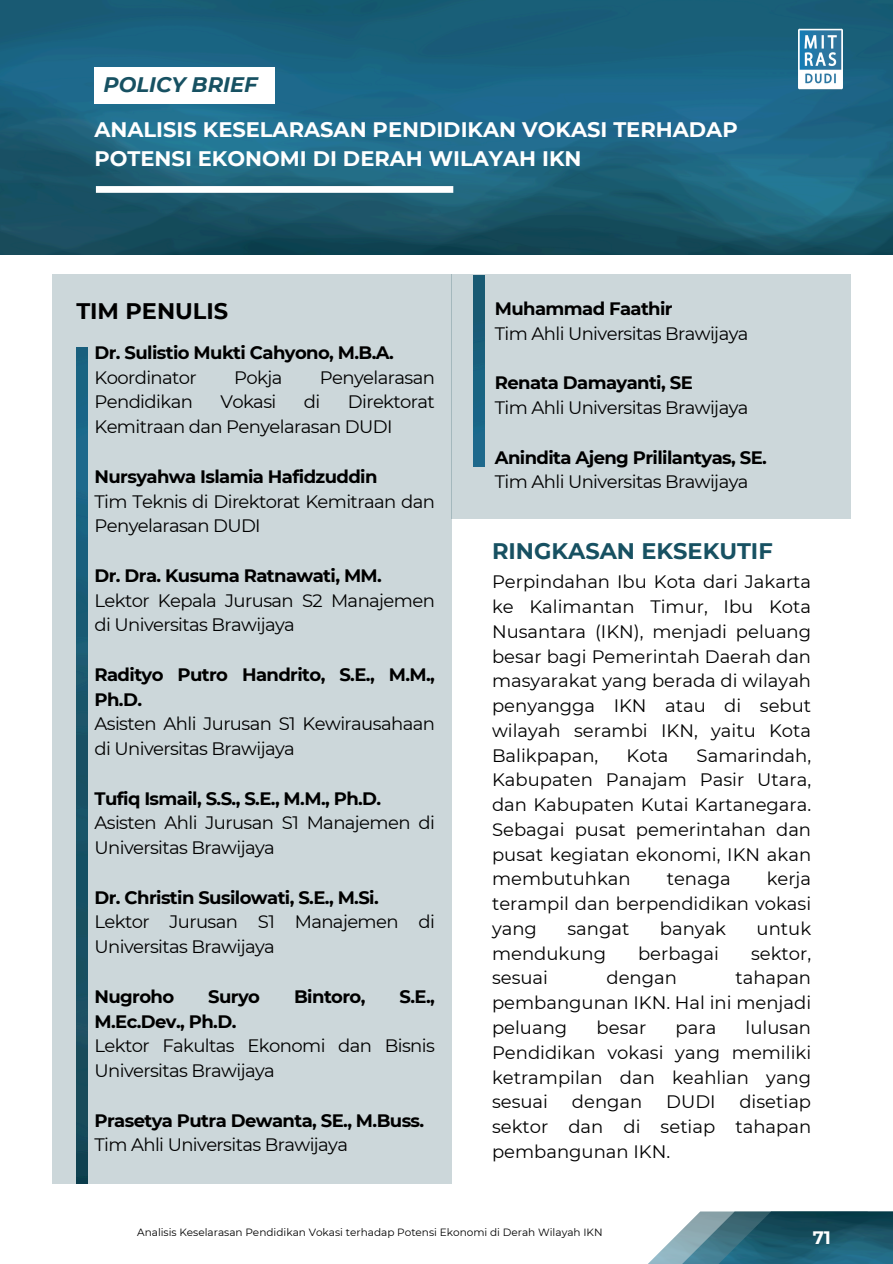
<style>
.page{position:relative;width:893px;height:1264px;background:#fff}
.page>*{position:absolute;margin:0;border:0;box-sizing:border-box;transform-origin:0 0}
.t1{font:700 22.5px "Montserrat";color:#175162}
.t2{font:700 22.5px "Montserrat";color:#000}
.t3{font:700 21px/29.2px "Montserrat";color:#fff}
.t4{font:italic 700 21px "Montserrat";color:#175162}
.t5{font:18px/24.8px "Montserrat";letter-spacing:-.035em;color:#000}
.t6{font:700 18px/24.8px "Montserrat";letter-spacing:-.035em;color:#000}
.t7{font:18px "Montserrat";color:#000}
.t8{font:700 18px "Montserrat";color:#fff}
.t9{font:10.5px "Montserrat";color:#000}
.s1{font-weight:400}
.s2{font-weight:700}
</style>
<div class="page">
<img style="left:649px;top:1248px;width:15px;height:15px">
<img style="left:664px;top:1211px;width:37px;height:52px">
<img style="left:701px;top:1211px;width:191px;height:52px">
<img style="left:0;top:0;width:892px;height:254px">
<div style="left:96px;top:186px;width:357px;height:7px;background:#fff"></div>
<div style="left:94px;top:67px;width:180px;height:36px;background:#fff"></div>
<img style="left:798px;top:29px;width:44px;height:60px">
<div style="left:52px;top:275px;width:400px;height:908px;background:#ccd7da"></div>
<img style="left:76px;top:347px;width:12px;height:836px">
<div style="left:452px;top:275px;width:399px;height:244px;background:#ccd7da"></div>
<img style="left:473px;top:275px;width:12px;height:191px">
<h2 class="t4" style="left:103px;top:71px;width:156px">POLICY BRIEF</h2>
<p class="t3" style="left:94px;top:115px;width:644px">ANALISIS KESELARASAN PENDIDIKAN VOKASI TERHADAP<br>POTENSI EKONOMI DI DERAH WILAYAH IKN</p>
<h2 class="t2" style="left:76px;top:297px;width:153px">TIM PENULIS</h2>
<h2 class="t6" style="left:94px;top:340px;width:301px">Dr. Sulistio Mukti Cahyono, M.B.A.<br><span class="s1">Koordinator</span></h2>
<h2 class="t5" style="left:234px;top:365px;width:50px">Pokja</h2>
<h2 class="t5" style="left:320px;top:365px;width:116px">Penyelarasan</h2>
<h2 class="t5" style="left:94px;top:389px;width:342px;text-indent:253px">Direktorat<br>Kemitraan dan Penyelarasan DUDI</h2>
<h2 class="t5" style="left:94px;top:464px;width:342px"><span class="s2">Nursyahwa Islamia Hafidzuddin<br></span>Tim Teknis di Direktorat Kemitraan dan<br>Penyelarasan DUDI</h2>
<h2 class="t5" style="left:94px;top:563px;width:342px"><span class="s2">Dr. Dra. Kusuma Ratnawati, MM.<br></span>Lektor Kepala Jurusan S2 Manajemen di Universitas Brawijaya</h2>
<h2 class="t5" style="left:94px;top:662px;width:342px"><span class="s2">Radityo Putro Handrito, S.E., M.M.,<br>Ph.D.<br></span>Asisten Ahli Jurusan S1 Kewirausahaan di Universitas Brawijaya</h2>
<p class="t5" style="left:94px;top:785px;width:342px"><span class="s2">Tufiq Ismail, S.S., S.E., M.M., Ph.D.<br></span>Asisten Ahli Jurusan S1 Manajemen di<br>Universitas Brawijaya</p>
<h2 class="t5" style="left:94px;top:884px;width:342px"><span class="s2">Dr. Christin Susilowati, S.E., M.Si.<br></span>Lektor Jurusan S1 Manajemen di<br>Universitas Brawijaya</h2>
<h2 class="t6" style="left:94px;top:983px;width:81px">Nugroho</h2>
<h2 class="t6" style="left:208px;top:983px;width:53px">Suryo</h2>
<h2 class="t6" style="left:294px;top:983px;width:73px">Bintoro,</h2>
<h2 class="t6" style="left:399px;top:983px;width:37px">S.E.,</h2>
<h2 class="t5" style="left:94px;top:1008px;width:342px"><span class="s2">M.Ec.Dev., Ph.D.<br></span>Lektor Fakultas Ekonomi dan Bisnis<br>Universitas Brawijaya</h2>
<h2 class="t6" style="left:94px;top:1107px;width:331px">Prasetya Putra Dewanta, SE., M.Buss.<br><span class="s1">Tim Ahli Universitas Brawijaya</span></h2>
<h2 class="t5" style="left:94px;top:389px;width:100px">Pendidikan</h2>
<h2 class="t5" style="left:220px;top:389px;width:57px">Vokasi</h2>
<h2 class="t5" style="left:304px;top:389px;width:18px">di</h2>
<h1 class="t5" style="left:495px;top:296px;width:255px"><span class="s2">Muhammad Faathir<br></span>Tim Ahli Universitas Brawijaya</h1>
<h2 class="t5" style="left:495px;top:370px;width:255px"><span class="s2">Renata Damayanti, SE<br></span>Tim Ahli Universitas Brawijaya</h2>
<p class="t6" style="left:495px;top:445px;width:273px">Anindita Ajeng Prililantyas, SE.<br><span class="s1">Tim Ahli Universitas Brawijaya</span></p>
<h2 class="t1" style="left:492px;top:537px;width:282px">RINGKASAN EKSEKUTIF</h2>
<h2 class="t5" style="left:492px;top:569px;width:320px;text-align:justify">Perpindahan Ibu Kota dari Jakarta ke Kalimantan Timur, Ibu Kota Nusantara (IKN), menjadi peluang besar bagi Pemerintah Daerah dan masyarakat yang berada di wilayah penyangga IKN atau di sebut wilayah serambi IKN, yaitu Kota Balikpapan,</h2>
<h2 class="t5" style="left:492px;top:742px;width:320px;text-align:justify;text-indent:204px">Samarindah, Kabupaten Panajam Pasir Utara, dan Kabupaten Kutai Kartanegara.<br>Sebagai pusat pemerintahan dan pusat kegiatan ekonomi, IKN akan membutuhkan</h2>
<h2 class="t5" style="left:626px;top:742px;width:44px">Kota</h2>
<h2 class="t5" style="left:492px;top:866px;width:320px;text-align:justify;text-indent:274px">kerja terampil dan berpendidikan vokasi yang</h2>
<h2 class="t5" style="left:666px;top:866px;width:65px">tenaga</h2>
<h2 class="t5" style="left:567px;top:916px;width:63px">sangat</h2>
<h2 class="t5" style="left:659px;top:916px;width:68px">banyak</h2>
<h2 class="t5" style="left:756px;top:916px;width:56px">untuk</h2>
<h2 class="t7" style="left:492px;top:942px;width:115px">mendukung</h2>
<h2 class="t7" style="left:638px;top:942px;width:82px">berbagai</h2>
<h2 class="t5" style="left:751px;top:940px;width:62px">sektor,</h2>
<h2 class="t5" style="left:492px;top:965px;width:58px">sesuai</h2>
<h2 class="t5" style="left:606px;top:965px;width:72px">dengan</h2>
<h2 class="t5" style="left:492px;top:965px;width:320px;text-align:justify;text-indent:243px">tahapan pembangunan IKN. Hal ini menjadi peluang</h2>
<h2 class="t5" style="left:492px;top:1015px;width:320px;text-align:justify;text-indent:253px">lulusan Pendidikan vokasi yang memiliki ketrampilan dan keahlian yang sesuai</h2>
<h2 class="t5" style="left:596px;top:1015px;width:51px">besar</h2>
<h2 class="t5" style="left:675px;top:1015px;width:42px">para</h2>
<h2 class="t5" style="left:492px;top:1089px;width:320px;text-align:justify;text-indent:247px">disetiap sektor dan di setiap tahapan pembangunan IKN.</h2>
<h2 class="t5" style="left:572px;top:1089px;width:72px">dengan</h2>
<h2 class="t5" style="left:666px;top:1089px;width:51px">DUDI</h2>
<h1 class="t9" style="left:137px;top:1226px;width:467px">Analisis Keselarasan Pendidikan Vokasi terhadap Potensi Ekonomi di Derah Wilayah IKN</h1>
<h1 class="t8" style="left:812px;top:1226px;width:20px">71</h1>
</div>
